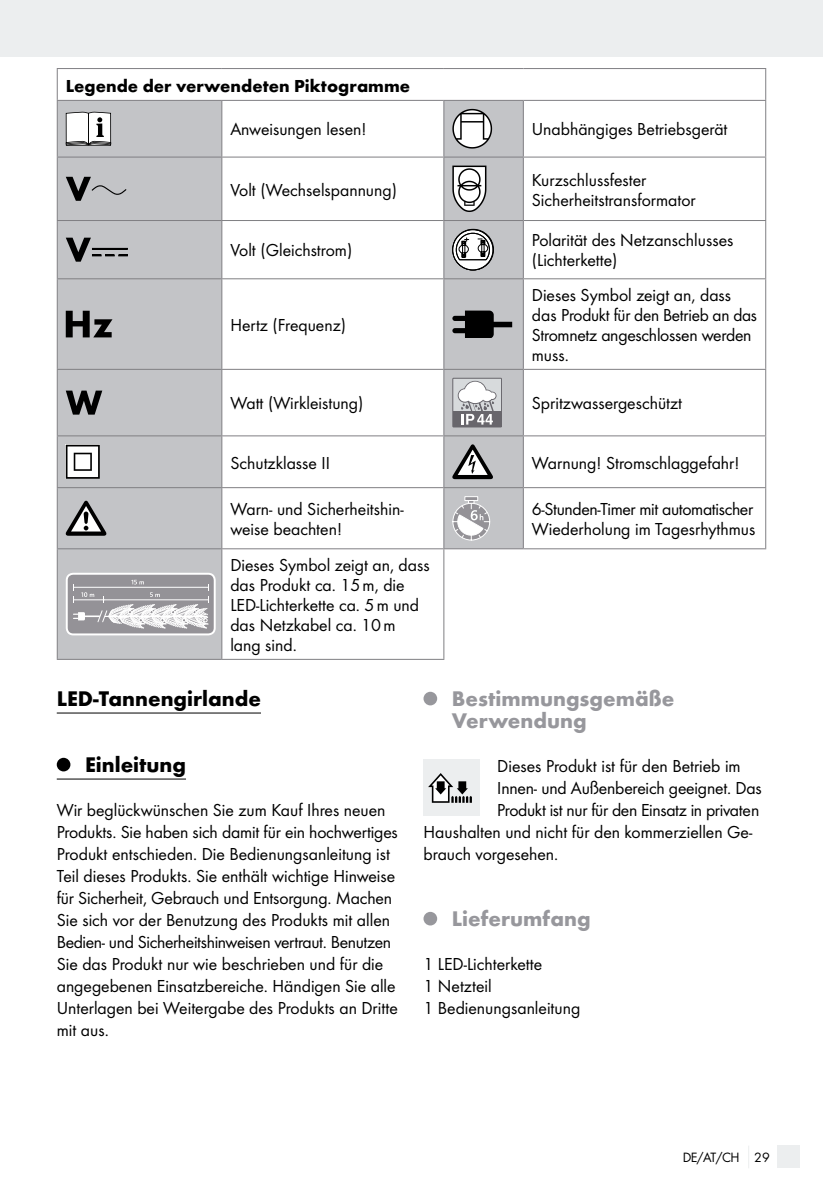
<style>
.page{position:relative;width:823px;height:1191px;background:#fff}
.page>*{position:absolute;margin:0;border:0;box-sizing:border-box;transform-origin:0 0}
.t1{font:700 22px/22px "Futura";color:#97979c}
.t2{font:700 22px "Futura";color:#000}
.t3{font:18px/22px "Futura Boo";color:#000}
.t4{font:18px "Futura Boo";letter-spacing:-.02em;color:#000}
.t5{font:700 18px "Futura";color:#000}
.t6{font:14px "Futura Boo";letter-spacing:-.03em;color:#000}
</style>
<div class="page">
<div style="left:0;top:0;width:822px;height:57px;background:#eceeef"></div>
<div style="left:777px;top:1145px;width:22px;height:23px;background:#eceeef"></div>
<svg style="left:58px;top:101px;width:465px;height:558px"></svg>
<hr style="left:57px;top:68px;width:165px;height:1px;background:#807f83">
<hr style="left:57px;top:69px;width:1px;height:31px;background:#807f83">
<hr style="left:222px;top:68px;width:221px;height:1px;background:#807f83">
<hr style="left:443px;top:68px;width:80px;height:1px;background:#807f83">
<hr style="left:523px;top:68px;width:242px;height:1px;background:#807f83">
<hr style="left:764px;top:69px;width:1px;height:31px;background:#807f83">
<hr style="left:57px;top:100px;width:165px;height:1px;background:#807f83">
<hr style="left:57px;top:101px;width:1px;height:56px;background:#807f83">
<hr style="left:222px;top:100px;width:221px;height:1px;background:#807f83">
<hr style="left:221px;top:101px;width:1px;height:56px;background:#807f83">
<hr style="left:443px;top:100px;width:80px;height:1px;background:#807f83">
<hr style="left:443px;top:101px;width:1px;height:56px;background:#807f83">
<hr style="left:523px;top:100px;width:242px;height:1px;background:#807f83">
<hr style="left:522px;top:101px;width:1px;height:56px;background:#807f83">
<hr style="left:764px;top:101px;width:1px;height:56px;background:#807f83">
<hr style="left:57px;top:157px;width:165px;height:1px;background:#807f83">
<hr style="left:57px;top:158px;width:1px;height:62px;background:#807f83">
<hr style="left:222px;top:157px;width:221px;height:1px;background:#807f83">
<hr style="left:221px;top:158px;width:1px;height:62px;background:#807f83">
<hr style="left:443px;top:157px;width:80px;height:1px;background:#807f83">
<hr style="left:523px;top:157px;width:242px;height:1px;background:#807f83">
<hr style="left:522px;top:158px;width:1px;height:62px;background:#807f83">
<hr style="left:764px;top:158px;width:1px;height:62px;background:#807f83">
<hr style="left:57px;top:220px;width:165px;height:1px;background:#807f83">
<hr style="left:57px;top:221px;width:1px;height:57px;background:#807f83">
<hr style="left:222px;top:220px;width:221px;height:1px;background:#807f83">
<hr style="left:221px;top:221px;width:1px;height:57px;background:#807f83">
<hr style="left:443px;top:220px;width:80px;height:1px;background:#807f83">
<hr style="left:523px;top:220px;width:242px;height:1px;background:#807f83">
<hr style="left:764px;top:221px;width:1px;height:57px;background:#807f83">
<hr style="left:57px;top:278px;width:165px;height:1px;background:#807f83">
<hr style="left:57px;top:279px;width:1px;height:90px;background:#807f83">
<hr style="left:222px;top:278px;width:221px;height:1px;background:#807f83">
<hr style="left:221px;top:279px;width:1px;height:90px;background:#807f83">
<hr style="left:57px;top:369px;width:165px;height:1px;background:#807f83">
<hr style="left:57px;top:370px;width:1px;height:65px;background:#807f83">
<hr style="left:222px;top:369px;width:221px;height:1px;background:#807f83">
<hr style="left:221px;top:370px;width:1px;height:65px;background:#807f83">
<hr style="left:443px;top:370px;width:1px;height:65px;background:#807f83">
<hr style="left:522px;top:370px;width:1px;height:65px;background:#807f83">
<hr style="left:57px;top:435px;width:165px;height:1px;background:#807f83">
<hr style="left:57px;top:436px;width:1px;height:51px;background:#807f83">
<hr style="left:222px;top:435px;width:221px;height:1px;background:#807f83">
<hr style="left:221px;top:436px;width:1px;height:51px;background:#807f83">
<hr style="left:522px;top:436px;width:1px;height:51px;background:#807f83">
<hr style="left:764px;top:436px;width:1px;height:51px;background:#807f83">
<hr style="left:57px;top:487px;width:165px;height:1px;background:#807f83">
<hr style="left:57px;top:488px;width:1px;height:60px;background:#807f83">
<hr style="left:222px;top:487px;width:221px;height:1px;background:#807f83">
<hr style="left:221px;top:488px;width:1px;height:60px;background:#807f83">
<hr style="left:522px;top:488px;width:1px;height:60px;background:#807f83">
<hr style="left:764px;top:488px;width:1px;height:60px;background:#807f83">
<hr style="left:57px;top:549px;width:1px;height:110px;background:#807f83">
<hr style="left:221px;top:549px;width:1px;height:110px;background:#807f83">
<hr style="left:523px;top:548px;width:242px;height:1px;background:#807f83">
<hr style="left:443px;top:158px;width:1px;height:62px;background:#807f83">
<hr style="left:443px;top:279px;width:1px;height:90px;background:#807f83">
<hr style="left:443px;top:369px;width:80px;height:1px;background:#807f83">
<hr style="left:443px;top:435px;width:80px;height:1px;background:#807f83">
<hr style="left:57px;top:548px;width:165px;height:1px;background:#807f83">
<hr style="left:57px;top:659px;width:165px;height:1px;background:#807f83">
<hr style="left:522px;top:221px;width:1px;height:57px;background:#807f83">
<hr style="left:523px;top:369px;width:242px;height:1px;background:#807f83">
<hr style="left:523px;top:435px;width:242px;height:1px;background:#807f83">
<hr style="left:222px;top:548px;width:221px;height:1px;background:#807f83">
<hr style="left:222px;top:659px;width:222px;height:1px;background:#807f83">
<hr style="left:764px;top:370px;width:1px;height:65px;background:#807f83">
<hr style="left:443px;top:436px;width:1px;height:51px;background:#807f83">
<hr style="left:443px;top:488px;width:1px;height:60px;background:#807f83">
<hr style="left:443px;top:549px;width:1px;height:110px;background:#807f83">
<hr style="left:443px;top:548px;width:80px;height:1px;background:#807f83">
<hr style="left:443px;top:221px;width:1px;height:57px;background:#807f83">
<hr style="left:443px;top:278px;width:80px;height:1px;background:#807f83">
<hr style="left:523px;top:278px;width:242px;height:1px;background:#807f83">
<hr style="left:522px;top:279px;width:1px;height:90px;background:#807f83">
<hr style="left:764px;top:279px;width:1px;height:90px;background:#807f83">
<hr style="left:443px;top:487px;width:80px;height:1px;background:#807f83">
<hr style="left:523px;top:487px;width:242px;height:1px;background:#807f83">
<svg style="left:66px;top:112px;width:45px;height:34px"></svg>
<svg style="left:452px;top:109px;width:40px;height:40px"></svg>
<svg style="left:66px;top:177px;width:62px;height:24px"></svg>
<svg style="left:452px;top:166px;width:34px;height:46px"></svg>
<svg style="left:66px;top:238px;width:61px;height:24px"></svg>
<svg style="left:452px;top:229px;width:41px;height:41px"></svg>
<svg style="left:66px;top:311px;width:46px;height:26px"></svg>
<svg style="left:452px;top:310px;width:60px;height:27px;background:#4d4d4e"></svg>
<svg style="left:66px;top:390px;width:36px;height:24px"></svg>
<div style="left:452px;top:378px;width:49px;height:49px;background:#d7dadc"></div>
<div style="left:452px;top:378px;width:49px;height:49px;border:1px solid #68666c"></div>
<div style="left:452px;top:411px;width:49px;height:15px;background:#68666c"></div>
<svg style="left:457px;top:381px;width:39px;height:43px"></svg>
<svg style="left:66px;top:445px;width:34px;height:34px"></svg>
<svg style="left:452px;top:444px;width:40px;height:35px"></svg>
<svg style="left:66px;top:501px;width:40px;height:35px"></svg>
<svg style="left:464px;top:496px;width:13px;height:4px"></svg>
<svg style="left:452px;top:500px;width:38px;height:40px"></svg>
<div style="left:67px;top:574px;width:147px;height:60px;background:#949297;border-radius:7px"></div>
<div style="left:66px;top:573px;width:149px;height:62px;border:2px solid #fff;border-radius:7px"></div>
<svg style="left:73px;top:580px;width:135px;height:48px"></svg>
<hr style="left:57px;top:712px;width:204px;height:1px;background:#000">
<hr style="left:57px;top:778px;width:129px;height:1px;background:#000">
<div style="left:57px;top:758px;width:13px;height:13px;background:#000;border-radius:50%"></div>
<div style="left:423px;top:692px;width:14px;height:13px;background:#97979c;border-radius:50%"></div>
<div style="left:423px;top:759px;width:57px;height:57px;background:#eceeef"></div>
<svg style="left:428px;top:773px;width:43px;height:29px"></svg>
<div style="left:423px;top:912px;width:14px;height:13px;background:#97979c;border-radius:50%"></div>
<p class="t5" style="left:66px;top:74px;width:345px">Legende der verwendeten Piktogramme</p>
<p class="t3" style="left:230px;top:118px;width:138px">Anweisungen lesen!</p>
<p class="t3" style="left:531px;top:118px;width:197px">Unabhängiges Betriebsgerät</p>
<p class="t3" style="left:230px;top:178px;width:168px">Volt (Wechselspannung)</p>
<p class="t3" style="left:531px;top:169px;width:165px;line-height:20px">Kurzschlussfester<br>Sicherheitstransformator</p>
<p class="t3" style="left:230px;top:239px;width:123px">Volt (Gleichstrom)</p>
<p class="t3" style="left:531px;top:230px;width:203px;line-height:20px">Polarität des Netzanschlusses (Lichterkette)</p>
<p class="t3" style="left:230px;top:314px;width:117px">Hertz (Frequenz)</p>
<p class="t3" style="left:531px;top:285px;width:227px;line-height:20px">Dieses Symbol zeigt an, dass das Produkt für den Betrieb an das<br>Stromnetz angeschlossen werden muss.</p>
<p class="t3" style="left:230px;top:392px;width:134px">Watt (Wirkleistung)</p>
<p class="t3" style="left:531px;top:392px;width:152px">Spritzwassergeschützt</p>
<p class="t3" style="left:230px;top:451px;width:101px">Schutzklasse II</p>
<p class="t3" style="left:531px;top:451px;width:209px">Warnung! Stromschlaggefahr!</p>
<p class="t3" style="left:230px;top:499px;width:175px;line-height:20px">Warn- und Sicherheitshin&shy;weise beachten!</p>
<p class="t3" style="left:531px;top:499px;width:225px;line-height:20px">6-Stunden-Timer mit automatischer<br>Wiederholung im Tagesrhythmus</p>
<p class="t3" style="left:230px;top:555px;width:201px;line-height:20px">Dieses Symbol zeigt an, dass das Produkt ca. 15m, die<br>LED-Lichterkette ca. 5m und das Netzkabel ca. 10m lang sind.</p>
<p class="t2" style="left:57px;top:685px;width:206px">LED-Tannengirlande</p>
<p class="t1" style="left:451px;top:687px;width:224px">Bestimmungsgemäße<br>Verwendung</p>
<p class="t3" style="left:497px;top:755px;width:245px">Dieses Produkt ist für den Betrieb im</p>
<p class="t3" style="left:497px;top:777px;width:266px">Innen- und Außenbereich geeignet. Das</p>
<p class="t4" style="left:497px;top:799px;width:263px">Produkt ist nur für den Einsatz in privaten</p>
<p class="t3" style="left:423px;top:821px;width:330px">Haushalten und nicht für den kommerziellen Ge-</p>
<p class="t3" style="left:423px;top:843px;width:136px">brauch vorgesehen.</p>
<p class="t2" style="left:85px;top:751px;width:102px">Einleitung</p>
<p class="t3" style="left:57px;top:799px;width:342px">Wir beglückwünschen Sie zum Kauf Ihres neuen Produkts. Sie haben sich damit für ein hochwertiges Produkt entschieden. Die Bedienungsanleitung ist Teil dieses Produkts. Sie enthält wichtige Hinweise für Sicherheit, Gebrauch und Entsorgung. Machen Sie sich vor der Benutzung des Produkts mit allen Bedien- und Sicherheitshinweisen vertraut. Benutzen Sie das Produkt nur wie beschrieben und für die angegebenen Einsatzbereiche. Händigen Sie alle Unterlagen bei Weitergabe des Produkts an Dritte mit aus.</p>
<p class="t1" style="left:451px;top:907px;width:140px">Lieferumfang</p>
<p class="t3" style="left:423px;top:953px;width:158px">1 LED-Lichterkette<br>1 Netzteil<br>1 Bedienungsanleitung</p>
<p class="t6" style="left:682px;top:1149px;width:88px">DE/AT/CH 29</p>
</div>
